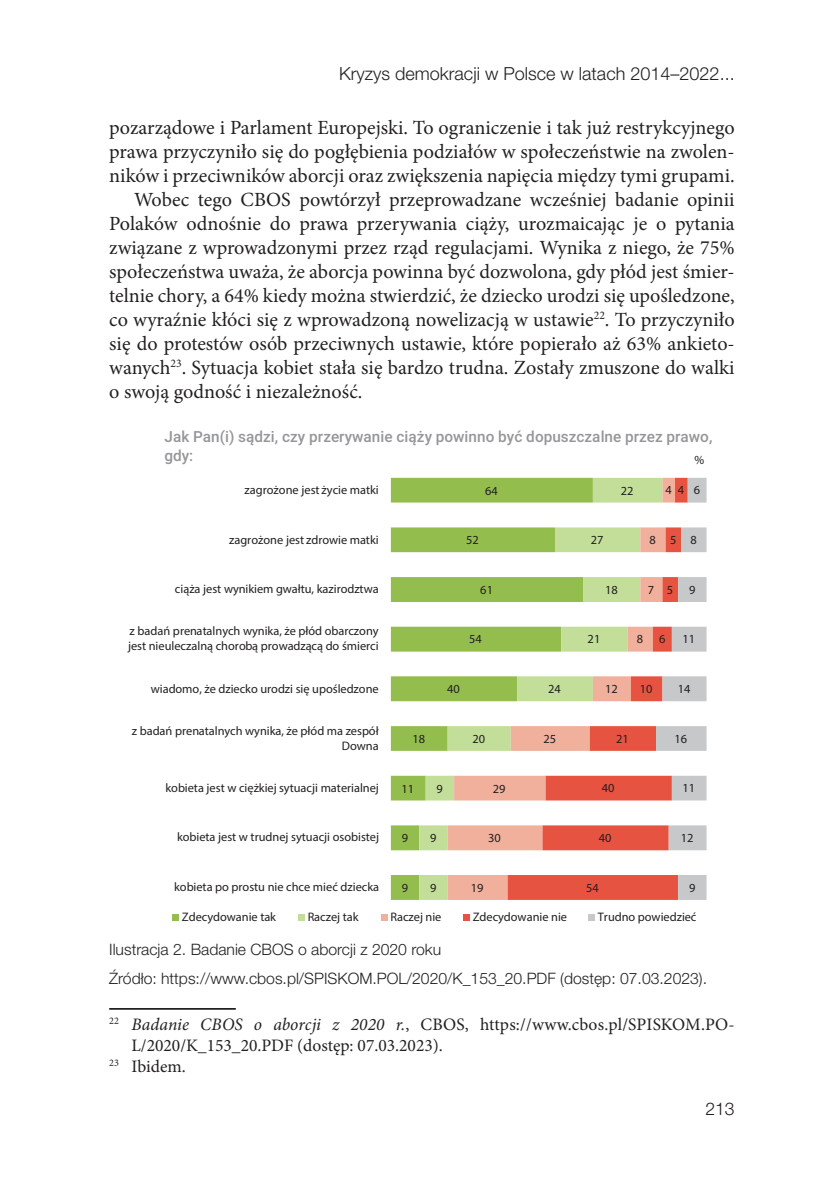
<style>
.page{position:relative;width:834px;height:1191px;background:#fff}
.page>*{position:absolute;margin:0;border:0;box-sizing:border-box;transform-origin:0 0}
.tekstowy{font:20.12px/24px "Minion Pro";color:#231f20;text-align:justify}
.t1{font:300 18.03px "Helvetica Neue LT Pro";color:#231f20}
.przypis{font:17.5px/21px "Minion Pro";color:#231f20}
.t2{font:300 17.5px "Helvetica Neue";color:#231f20}
.źródło{font:300 15.75px "Helvetica Neue LT Pro";color:#231f20}
.Rysunek{font:300 15.75px "Helvetica Neue LT Pro";color:#231f20}
.t3{font:500 15.22px/18.4px "Roboto";color:#949699}
.t4{font:12.42px/14.7px "Roboto";color:#231f20}
.s1{font-style:italic}
</style>
<div class="page">
<svg style="left:391px;top:478px;width:28px;height:422px;fill:#93be4e"></svg>
<svg style="left:419px;top:478px;width:28px;height:422px"></svg>
<svg style="left:447px;top:478px;width:60px;height:422px"></svg>
<svg style="left:507px;top:478px;width:149px;height:422px"></svg>
<svg style="left:656px;top:478px;width:50px;height:422px"></svg>
<div style="left:172px;top:914px;width:7px;height:6px;background:#93be4e"></div>
<div style="left:298px;top:914px;width:7px;height:6px;background:#c2de99"></div>
<svg style="left:381px;top:914px;width:6px;height:6px"></svg>
<svg style="left:463px;top:914px;width:6px;height:6px"></svg>
<div style="left:588px;top:914px;width:7px;height:6px;background:#c6c8ca"></div>
<hr style="left:109px;top:1008px;width:127px;height:1px;background:#231f20">
<p class="t1" style="left:339px;top:62px;width:397px">Kryzys demokracji w Polsce w latach 2014–2022...</p>
<p class="tekstowy" style="left:109px;top:115px;width:627px">pozarządowe i Parlament Europejski. To ograniczenie i tak już restrykcyjnego prawa przyczyniło się do pogłębienia podziałów w społeczeństwie na zwolen&shy;ników i przeciwników aborcji oraz zwiększenia napięcia między tymi grupami.</p>
<p class="tekstowy" style="left:109px;top:187px;width:627px;text-indent:25px">Wobec tego CBOS powtórzył przeprowadzane wcześniej badanie opinii Polaków odnośnie do prawa przerywania ciąży, urozmaicając je o pytania związane z wprowadzonymi przez rząd regulacjami. Wynika z niego, że 75% społeczeństwa uważa, że aborcja powinna być dozwolona, gdy płód jest śmier&shy;telnie chory, a 64% kiedy można stwierdzić, że dziecko urodzi się upośledzone, co wyraźnie kłóci się z wprowadzoną nowelizacją w ustawie<sup>22</sup>. To przyczyniło się do protestów osób przeciwnych ustawie, które popierało aż 63% ankieto&shy;wanych<sup>23</sup>. Sytuacja kobiet stała się bardzo trudna. Zostały zmuszone do walki o swoją godność i niezależność.</p>
<p class="t3" style="left:164px;top:427px;width:549px">Jak Pan(i) sądzi, czy przerywanie ciąży powinno być dopuszczalne przez prawo, gdy:</p>
<p class="t4" style="left:485px;top:483px;width:14px">64</p>
<p class="t4" style="left:694px;top:452px;width:11px">%</p>
<p class="t4" style="left:244px;top:482px;width:136px">zagrożone jest życie matki</p>
<p class="t4" style="left:229px;top:532px;width:151px">zagrożone jest zdrowie matki</p>
<p class="t4" style="left:175px;top:581px;width:205px">ciąża jest wynikiem gwałtu, kazirodztwa</p>
<p class="t4" style="left:128px;top:624px;width:252px">z badań prenatalnych wynika, że płód obarczony jest nieuleczalną chorobą prowadzącą do śmierci</p>
<p class="t4" style="left:151px;top:681px;width:229px">wiadomo, że dziecko urodzi się upośledzone</p>
<p class="t4" style="left:132px;top:723px;width:248px;text-align:right">z badań prenatalnych wynika, że płód ma zespół<br>Downa</p>
<p class="t4" style="left:165px;top:780px;width:215px">kobieta jest w ciężkiej sytuacji materialnej</p>
<p class="t4" style="left:177px;top:829px;width:204px">kobieta jest w trudnej sytuacji osobistej</p>
<p class="t4" style="left:174px;top:879px;width:206px">kobieta po prostu nie chce mieć dziecka</p>
<p class="t4" style="left:182px;top:909px;width:96px">Zdecydowanie tak</p>
<p class="t4" style="left:307px;top:909px;width:52px">Raczej tak</p>
<p class="t4" style="left:390px;top:909px;width:52px">Raczej nie</p>
<p class="t4" style="left:472px;top:909px;width:96px">Zdecydowanie nie</p>
<p class="t4" style="left:597px;top:909px;width:100px">Trudno powiedzieć</p>
<p class="t4" style="left:693px;top:483px;width:8px">6</p>
<p class="t4" style="left:620px;top:483px;width:14px">22</p>
<p class="t4" style="left:677px;top:483px;width:8px">4</p>
<p class="t4" style="left:665px;top:483px;width:8px">4</p>
<p class="t4" style="left:690px;top:532px;width:8px">8</p>
<p class="t4" style="left:649px;top:532px;width:8px">8</p>
<p class="t4" style="left:590px;top:532px;width:14px">27</p>
<p class="t4" style="left:466px;top:532px;width:14px">52</p>
<p class="t4" style="left:670px;top:532px;width:8px">5</p>
<p class="t4" style="left:689px;top:582px;width:8px">9</p>
<p class="t4" style="left:605px;top:582px;width:14px">18</p>
<p class="t4" style="left:480px;top:582px;width:14px">61</p>
<p class="t4" style="left:666px;top:582px;width:8px">5</p>
<p class="t4" style="left:648px;top:582px;width:8px">7</p>
<p class="t4" style="left:636px;top:632px;width:8px">8</p>
<p class="t4" style="left:659px;top:632px;width:8px">6</p>
<p class="t4" style="left:587px;top:632px;width:14px">21</p>
<p class="t4" style="left:682px;top:631px;width:14px">11</p>
<p class="t4" style="left:469px;top:632px;width:14px">54</p>
<p class="t4" style="left:639px;top:681px;width:14px">10</p>
<p class="t4" style="left:605px;top:681px;width:14px">12</p>
<p class="t4" style="left:548px;top:681px;width:14px">24</p>
<p class="t4" style="left:447px;top:681px;width:14px">40</p>
<p class="t4" style="left:677px;top:681px;width:14px">14</p>
<p class="t4" style="left:616px;top:731px;width:14px">21</p>
<p class="t4" style="left:674px;top:731px;width:14px">16</p>
<p class="t4" style="left:543px;top:731px;width:14px">25</p>
<p class="t4" style="left:472px;top:731px;width:14px">20</p>
<p class="t4" style="left:412px;top:731px;width:14px">18</p>
<p class="t4" style="left:601px;top:780px;width:14px">40</p>
<p class="t4" style="left:493px;top:781px;width:14px">29</p>
<p class="t4" style="left:436px;top:781px;width:8px">9</p>
<p class="t4" style="left:682px;top:780px;width:14px">11</p>
<p class="t4" style="left:401px;top:781px;width:14px">11</p>
<p class="t4" style="left:680px;top:830px;width:14px">12</p>
<p class="t4" style="left:598px;top:830px;width:14px">40</p>
<p class="t4" style="left:488px;top:830px;width:14px">30</p>
<p class="t4" style="left:430px;top:830px;width:8px">9</p>
<p class="t4" style="left:401px;top:830px;width:8px">9</p>
<p class="t4" style="left:689px;top:880px;width:8px">9</p>
<p class="t4" style="left:470px;top:880px;width:14px">19</p>
<p class="t4" style="left:430px;top:880px;width:8px">9</p>
<p class="t4" style="left:401px;top:880px;width:8px">9</p>
<p class="t4" style="left:586px;top:880px;width:14px">54</p>
<p class="Rysunek" style="left:109px;top:940px;width:333px">Ilustracja 2. Badanie CBOS o aborcji z 2020 roku</p>
<p class="źródło" style="left:109px;top:969px;width:599px">Źródło: https://www.cbos.pl/SPISKOM.POL/2020/K_153_20.PDF (dostęp: 07.03.2023).</p>
<p class="przypis" style="left:131px;top:1013px;width:604px;text-indent:-22px"><sup>22</sup> <span class="s1">Badanie CBOS o aborcji z 2020 r.</span>, CBOS, https://www.cbos.pl/SPISKOM.PO-<br>L/2020/K_153_20.PDF (dostęp: 07.03.2023).</p>
<p class="przypis" style="left:109px;top:1055px;width:78px"><sup>23</sup> Ibidem.</p>
<p class="t2" style="left:705px;top:1098px;width:31px">213</p>
</div>
